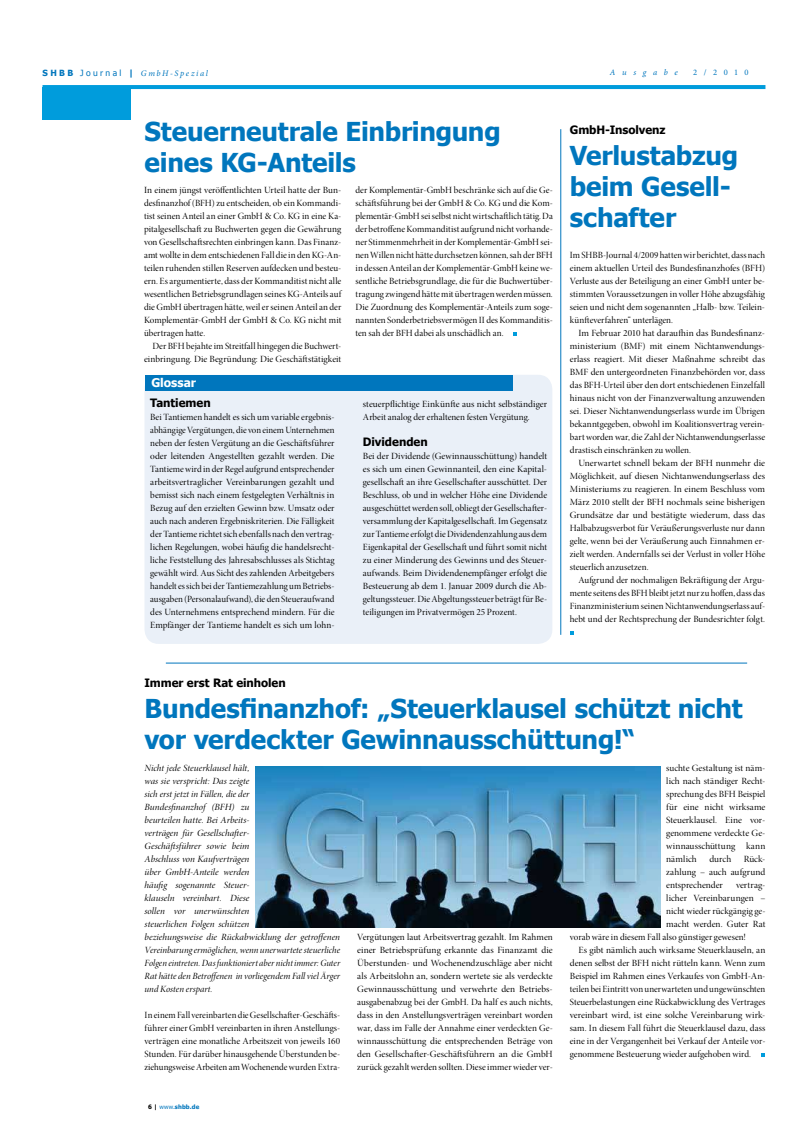
<style>
.page{position:relative;width:808px;height:1134px;background:#fff}
.page>*{position:absolute;margin:0;border:0;box-sizing:border-box;transform-origin:0 0}
.t1{font:700 26px/31px "Tahoma";letter-spacing:-.01em;color:#0076bd}
.t2{font:700 12px "Tahoma";color:#fff}
.t3{font:700 11.5px "Tahoma";letter-spacing:-.005em;color:#000}
.t4{font:9.5px/13px "Minion Pro Disp";color:#000;text-align:justify}
.t5{font:9.5px/13px "Minion Pro It Disp";letter-spacing:.005em;color:#000}
.t6{font:italic 8.5px "Minion Pro";letter-spacing:.195em;color:#0076bd}
.t7{font:italic 8.5px "Minion Pro";letter-spacing:.78em;color:#0076bd}
.t8{font:8.5px "Minion Pro";color:#0076bd}
.t9{font:700 6px "Tahoma";letter-spacing:.02em;color:#0076bd}
.s1{font-family:"Tahoma";font-weight:700;font-style:normal}
.s2{font-family:"Tahoma";font-style:normal}
.s3{color:#000}
.s4{font-weight:400}
</style>
<div class="page">
<hr style="left:43px;top:85px;width:722px;height:4px;background:#009cdc">
<div style="left:43px;top:87px;width:88px;height:33px;background:#009cdc"></div>
<div style="left:145px;top:375px;width:407px;height:269px;background:#eaf0f8;border-radius:14px"></div>
<hr style="left:166px;top:663px;width:581px;height:1px;background:#0076bd">
<hr style="left:561px;top:129px;width:1px;height:506px;background:#0076bd">
<div style="left:145px;top:375px;width:368px;height:16px;background:#0076bd"></div>
<svg style="left:570px;top:631px;width:4px;height:4px"></svg>
<svg style="left:513px;top:332px;width:4px;height:4px"></svg>
<svg style="left:761px;top:1053px;width:4px;height:4px"></svg>
<img style="left:255px;top:767px;width:405px;height:160px">
<p class="t6" style="left:43px;top:67px;width:167px"><span class="s1">SHBB</span> <span class="s2">Journal</span> <span class="s1">|</span> GmbH-Spezial</p>
<p class="t7" style="left:610px;top:67px;width:70px">Ausgabe</p>
<p class="t8" style="left:693px;top:67px;width:57px">2/2010</p>
<h1 class="t1" style="left:145px;top:115px;width:358px">Steuerneutrale Einbringung eines KG-Anteils</h1>
<p class="t3" style="left:570px;top:123px;width:97px">GmbH-Insolvenz</p>
<h1 class="t1" style="left:570px;top:139px;width:170px">Verlustabzug beim Gesell&shy;schafter</h1>
<p class="t4" style="left:570px;top:248px;width:197px">Im SHBB-Journal 4/2009 hatten wir berichtet, dass nach einem aktuellen Urteil des Bundesfinanzhofes (BFH)<br>Verluste aus der Beteiligung an einer GmbH unter be&shy;stimmten Voraussetzungen in voller Höhe abzugsfähig seien und nicht dem sogenannten „Halb- bzw. Teilein&shy;künfteverfahren“ unterlägen.</p>
<p class="t4" style="left:570px;top:326px;width:197px;text-indent:9px">Im Februar 2010 hat daraufhin das Bundesfinanz&shy;ministerium (BMF) mit einem Nichtanwendungs&shy;erlass reagiert. Mit dieser Maßnahme schreibt das BMF den untergeordneten Finanzbehörden vor, dass das BFH-Urteil über den dort entschiedenen Einzelfall hinaus nicht von der Finanzverwaltung anzuwenden sei. Dieser Nichtanwendungserlass wurde im Übrigen bekanntgegeben, obwohl im Koalitionsvertrag verein&shy;bart worden war, die Zahl der Nichtanwendungserlasse drastisch einschränken zu wollen.</p>
<p class="t4" style="left:570px;top:456px;width:197px;text-indent:9px">Unerwartet schnell bekam der BFH nunmehr die Möglichkeit, auf diesen Nichtanwendungserlass des Ministeriums zu reagieren. In einem Beschluss vom März 2010 stellt der BFH nochmals seine bisherigen Grundsätze dar und bestätigte wiederum, dass das Halbabzugsverbot für Veräußerungsverluste nur dann gelte, wenn bei der Veräußerung auch Einnahmen er&shy;zielt werden. Andernfalls sei der Verlust in voller Höhe steuerlich anzusetzen.</p>
<p class="t4" style="left:570px;top:573px;width:197px;text-indent:9px">Aufgrund der nochmaligen Bekräftigung der Argu&shy;mente seitens des BFH bleibt jetzt nur zu hoffen, dass das Finanzministerium seinen Nichtanwendungserlass auf&shy;hebt und der Rechtsprechung der Bundesrichter folgt.</p>
<p class="t4" style="left:144px;top:183px;width:199px">In einem jüngst veröffentlichten Urteil hatte der Bun&shy;desfinanzhof (BFH) zu entscheiden, ob ein Kommandi&shy;tist seinen Anteil an einer GmbH &amp; Co. KG in eine Ka&shy;pitalgesellschaft zu Buchwerten gegen die Gewährung von Gesellschaftsrechten einbringen kann. Das Finanz&shy;amt wollte in dem entschiedenen Fall die in den KG-An&shy;teilen ruhenden stillen Reserven aufdecken und besteu&shy;ern. Es argumentierte, dass der Kommanditist nicht alle wesentlichen Betriebsgrundlagen seines KG-Anteils auf die GmbH übertragen hätte, weil er seinen Anteil an der Komplementär-GmbH der GmbH &amp; Co. KG nicht mit übertragen hatte.</p>
<p class="t4" style="left:144px;top:339px;width:199px;text-align:right">Der BFH bejahte im Streitfall hingegen die Buchwert&shy;einbringung. Die Begründung: Die Geschäftstätigkeit</p>
<p class="t4" style="left:355px;top:183px;width:199px">der Komplementär-GmbH beschränke sich auf die Ge&shy;schäftsführung bei der GmbH &amp; Co. KG und die Kom&shy;plementär-GmbH sei selbst nicht wirtschaftlich tätig. Da der betroffene Kommanditist aufgrund nicht vorhande&shy;ner Stimmenmehrheit in der Komplementär-GmbH sei&shy;nen Willen nicht hätte durchsetzen können, sah der BFH in dessen Anteil an der Komplementär-GmbH keine we&shy;sentliche Betriebsgrundlage, die für die Buchwertüber&shy;tragung zwingend hätte mit übertragen werden müssen.<br>Die Zuordnung des Komplementär-Anteils zum soge&shy;nannten Sonderbetriebsvermögen II des Kommanditis&shy;ten sah der BFH dabei als unschädlich an.</p>
<p class="t2" style="left:151px;top:375px;width:46px">Glossar</p>
<p class="t3" style="left:150px;top:396px;width:62px">Tantiemen</p>
<p class="t4" style="left:150px;top:411px;width:186px">Bei Tantiemen handelt es sich um variable ergebnis&shy;abhängige Vergütungen, die von einem Unternehmen neben der festen Vergütung an die Geschäftsführer oder leitenden Angestellten gezahlt werden. Die Tantieme wird in der Regel aufgrund entsprechender arbeitsvertraglicher Vereinbarungen gezahlt und bemisst sich nach einem festgelegten Verhältnis in Bezug auf den erzielten Gewinn bzw. Umsatz oder auch nach anderen Ergebniskriterien. Die Fälligkeit der Tantieme richtet sich ebenfalls nach den vertrag&shy;lichen Regelungen, wobei häufig die handelsrecht&shy;liche Feststellung des Jahresabschlusses als Stichtag gewählt wird. Aus Sicht des zahlenden Arbeitgebers handelt es sich bei der Tantiemezahlung um Betriebs&shy;ausgaben (Personalaufwand), die den Steueraufwand des Unternehmens entsprechend mindern. Für die Empfänger der Tantieme handelt es sich um lohn-</p>
<p class="t4" style="left:363px;top:398px;width:186px">steuerpflichtige Einkünfte aus nicht selbständiger<br>Arbeit analog der erhaltenen festen Vergütung.</p>
<p class="t3" style="left:363px;top:435px;width:66px">Dividenden</p>
<p class="t4" style="left:363px;top:450px;width:186px">Bei der Dividende (Gewinnausschüttung) handelt es sich um einen Gewinnanteil, den eine Kapital&shy;gesellschaft an ihre Gesellschafter ausschüttet. Der Beschluss, ob und in welcher Höhe eine Dividende ausgeschüttet werden soll, obliegt der Gesellschafter&shy;versammlung der Kapitalgesellschaft. Im Gegensatz zur Tantieme erfolgt die Dividendenzahlung aus dem Eigenkapital der Gesellschaft und führt somit nicht zu einer Minderung des Gewinns und des Steuer&shy;aufwands. Beim Dividendenempfänger erfolgt die Besteuerung ab dem 1. Januar 2009 durch die Ab&shy;geltungssteuer. Die Abgeltungssteuer beträgt für Be&shy;teiligungen im Privatvermögen 25 Prozent.</p>
<p class="t3" style="left:145px;top:675px;width:143px">Immer erst Rat einholen</p>
<h1 class="t1" style="left:145px;top:692px;width:599px">Bundesfinanzhof: „Steuerklausel schützt nicht vor verdeckter Gewinnausschüttung!“</h1>
<p class="t5" style="left:145px;top:762px;width:197px">Nicht jede Steuerklausel hält,<br>was sie verspricht: Das zeigte<br>sich erst jetzt in Fällen, die der<br>Bundesfinanzhof (BFH) zu<br>beurteilen hatte. Bei Arbeits-<br>verträgen für Gesellschafter-<br>Geschäftsführer sowie beim<br>Abschluss von Kaufverträgen<br>über GmbH-Anteile werden<br>häufig sogenannte Steuer-<br>klauseln vereinbart. Diese<br>sollen vor unerwünschten<br>steuerlichen Folgen schützen<br>beziehungsweise die Rückabwicklung der getroffenen Vereinbarung ermöglichen, wenn unerwartete steuerliche Folgen eintreten. Das funktioniert aber nicht immer: Guter Rat hätte den Betroffenen in vorliegendem Fall viel Ärger und Kosten erspart.</p>
<p class="t4" style="left:145px;top:1009px;width:197px">In einem Fall vereinbarten die Gesellschafter-Geschäfts&shy;führer einer GmbH vereinbarten in ihren Anstellungs&shy;verträgen eine monatliche Arbeitszeit von jeweils 160<br>Stunden. Für darüber hinausgehende Überstunden be&shy;ziehungsweise Arbeiten am Wochenende wurden Extra-</p>
<p class="t4" style="left:666px;top:762px;width:101px">suchte Gestaltung ist näm&shy;lich nach ständiger Recht&shy;sprechung des BFH Beispiel für eine nicht wirksame Steuerklausel. Eine vor&shy;genommene verdeckte Ge&shy;winnausschüttung kann nämlich</p>
<p class="t4" style="left:666px;top:853px;width:101px;text-indent:77px">Rück&shy;zahlung – auch aufgrund entsprechender</p>
<p class="t4" style="left:709px;top:853px;width:23px">durch</p>
<p class="t4" style="left:736px;top:879px;width:31px">vertrag-</p>
<p class="t4" style="left:666px;top:892px;width:101px">licher Vereinbarungen –</p>
<p class="t4" style="left:666px;top:905px;width:101px">nicht wieder rückgängig ge-</p>
<p class="t4" style="left:666px;top:918px;width:101px">macht werden. Guter Rat</p>
<p class="t4" style="left:570px;top:931px;width:178px">vorab wäre in diesem Fall also günstiger gewesen!</p>
<p class="t4" style="left:578px;top:944px;width:189px">Es gibt nämlich auch wirksame Steuerklauseln, an</p>
<p class="t4" style="left:570px;top:957px;width:197px">denen selbst der BFH nicht rütteln kann. Wenn zum</p>
<p class="t4" style="left:570px;top:970px;width:197px">Beispiel im Rahmen eines Verkaufes von GmbH-An-</p>
<p class="t4" style="left:570px;top:983px;width:197px">teilen bei Eintritt von unerwarteten und ungewünschten</p>
<p class="t4" style="left:570px;top:996px;width:197px">Steuerbelastungen eine Rückabwicklung des Vertrages</p>
<p class="t4" style="left:570px;top:1009px;width:197px">vereinbart wird, ist eine solche Vereinbarung wirk-</p>
<p class="t4" style="left:570px;top:1022px;width:197px">sam. In diesem Fall führt die Steuerklausel dazu, dass</p>
<p class="t4" style="left:570px;top:1035px;width:197px">eine in der Vergangenheit bei Verkauf der Anteile vor-</p>
<p class="t4" style="left:570px;top:1048px;width:183px">genommene Besteuerung wieder aufgehoben wird.</p>
<p class="t4" style="left:357px;top:931px;width:197px">Vergütungen laut Arbeitsvertrag gezahlt. Im Rahmen einer Betriebsprüfung erkannte das Finanzamt die Überstunden- und Wochenendzuschläge aber nicht als Arbeitslohn an, sondern wertete sie als verdeckte Gewinnausschüttung und verwehrte den Betriebs&shy;ausgabenabzug bei der GmbH. Da half es auch nichts, dass in den Anstellungsverträgen vereinbart worden war, dass im Falle der Annahme einer verdeckten Ge&shy;winnausschüttung die entsprechenden Beträge von den Gesellschafter-Geschäftsführern an die GmbH zurück gezahlt werden sollten. Diese immer wieder ver-</p>
<p class="t9" style="left:148px;top:1103px;width:53px"><span class="s3">6 |</span> <span class="s4">www.</span>shbb.de</p>
</div>
